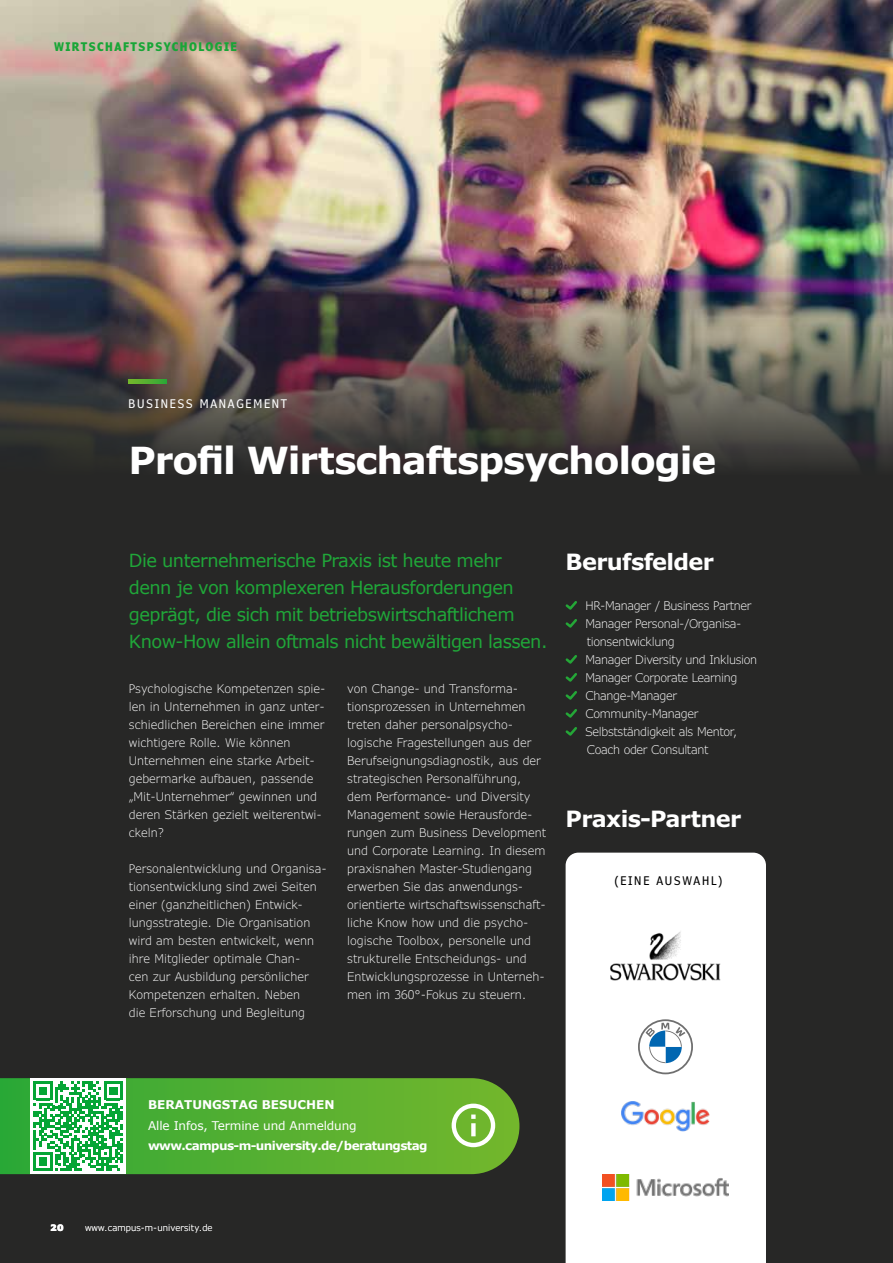
<style>
.page{position:relative;width:893px;height:1263px;background:#272726}
.page>*{position:absolute;margin:0;border:0;box-sizing:border-box;transform-origin:0 0}
.t1{font:700 37.5px "Verdana Pro";letter-spacing:-.03em;color:#fff}
.t2{font:700 22.5px "Verdana Pro";letter-spacing:-.03em;color:#fff}
.t3{font:18px/27px "Verdana";letter-spacing:-.03em;color:#20a739}
.t4{font:300 12px/18px "Verdana Pro";color:#fff}
.t5{font:300 12px/18px "Verdana Pro";letter-spacing:-.03em;color:#fff}
.t6{font:700 12px "Verdana";letter-spacing:-.05em;color:#fff}
.t7{font:12px "Verdana";letter-spacing:-.01em;color:#fff}
.t8{font:700 condensed 12px "Verdana Pro";letter-spacing:.125em;color:#18a637}
.t9{font:700 12px "Verdana";color:#fff}
.t10{font:condensed 12px "Verdana Pro";letter-spacing:.15em;color:#fff}
.t11{font:condensed 12px "Verdana Pro";letter-spacing:.15em;color:#000}
.t12{font:300 9px "Verdana Pro";letter-spacing:.01em;color:#fff}
.t13{font:900 9px "Verdana Pro";color:#fff}
</style>
<div class="page">
<img style="left:0;top:0;width:893px;height:466px">
<svg style="left:129px;top:380px;width:38px;height:4px"></svg>
<svg style="left:565px;top:601px;width:12px;height:27px"></svg>
<svg style="left:565px;top:655px;width:12px;height:81px"></svg>
<div style="left:566px;top:853px;width:200px;height:410px;background:#fff"></div>
<img style="left:608px;top:929px;width:115px;height:52px">
<img style="left:602px;top:1174px;width:126px;height:27px">
<img style="left:622px;top:1102px;width:87px;height:29px">
<svg style="left:638px;top:1019px;width:55px;height:55px;background:#c7d5df"></svg>
<svg style="left:0;top:1078px;width:519px;height:96px;background:#54ad30"></svg>
<svg style="left:432px;top:1103px;width:63px;height:44px;background:#8cc55b"></svg>
<div style="left:30px;top:1078px;width:96px;height:96px;background:#fff"></div>
<svg style="left:33px;top:1081px;width:90px;height:90px"></svg>
<p class="t8" style="left:54px;top:38px;width:184px">WIRTSCHAFTSPSYCHOLOGIE</p>
<p class="t10" style="left:129px;top:396px;width:160px">BUSINESS MANAGEMENT</p>
<h1 class="t1" style="left:129px;top:436px;width:589px">Profil Wirtschaftspsychologie</h1>
<h3 class="t3" style="left:129px;top:547px;width:420px">Die unternehmerische Praxis ist heute mehr denn je von komplexeren Herausforderungen geprägt, die sich mit betriebswirtschaftlichem Know-How allein oftmals nicht bewältigen lassen.</h3>
<p class="t4" style="left:129px;top:679px;width:198px">Psychologische Kompetenzen spie&shy;len in Unternehmen in ganz unter&shy;schiedlichen Bereichen eine immer wichtigere Rolle. Wie können<br>Unternehmen eine starke Arbeit&shy;gebermarke aufbauen, passende „Mit-Unternehmer“ gewinnen und deren Stärken gezielt weiterentwi&shy;ckeln?</p>
<p class="t4" style="left:129px;top:859px;width:199px">Personalentwicklung und Organisa&shy;tionsentwicklung sind zwei Seiten einer (ganzheitlichen) Entwick&shy;lungsstrategie. Die Organisation wird am besten entwickelt, wenn ihre Mitglieder optimale Chan-<br>cen zur Ausbildung persönlicher Kompetenzen erhalten. Neben<br>die Erforschung und Begleitung</p>
<p class="t4" style="left:347px;top:679px;width:200px">von Change- und Transforma&shy;tionsprozessen in Unternehmen treten daher personalpsycho&shy;logische Fragestellungen aus der Berufseignungsdiagnostik, aus der strategischen Personalführung, dem Performance- und Diversity Management sowie Herausforde&shy;rungen zum Business Development und Corporate Learning. In diesem praxisnahen Master-Studiengang erwerben Sie das anwendungs&shy;orientierte wirtschaftswissenschaft&shy;liche Know how und die psycho&shy;logische Toolbox, personelle und strukturelle Entscheidungs- und Entwicklungsprozesse in Unterneh&shy;men im 360°-Fokus zu steuern.</p>
<h2 class="t2" style="left:566px;top:547px;width:150px">Berufsfelder</h2>
<p class="t5" style="left:586px;top:596px;width:173px">HR-Manager / Business Partner<br>Manager Personal-/Organisa&shy;tionsentwicklung<br>Manager Diversity und Inklusion<br>Manager Corporate Learning<br>Change-Manager<br>Community-Manager<br>Selbstständigkeit als Mentor,<br>Coach oder Consultant</p>
<h2 class="t2" style="left:566px;top:804px;width:177px">Praxis-Partner</h2>
<p class="t11" style="left:615px;top:873px;width:109px">(EINE AUSWAHL)</p>
<p class="t9" style="left:148px;top:1097px;width:188px">BERATUNGSTAG BESUCHEN</p>
<p class="t7" style="left:148px;top:1118px;width:210px">Alle Infos, Termine und Anmeldung</p>
<p class="t6" style="left:148px;top:1138px;width:281px">www.campus-m-university.de/beratungstag</p>
<p class="t13" style="left:51px;top:1221px;width:15px">20</p>
<p class="t12" style="left:85px;top:1221px;width:129px">www.campus-m-university.de</p>
</div>
